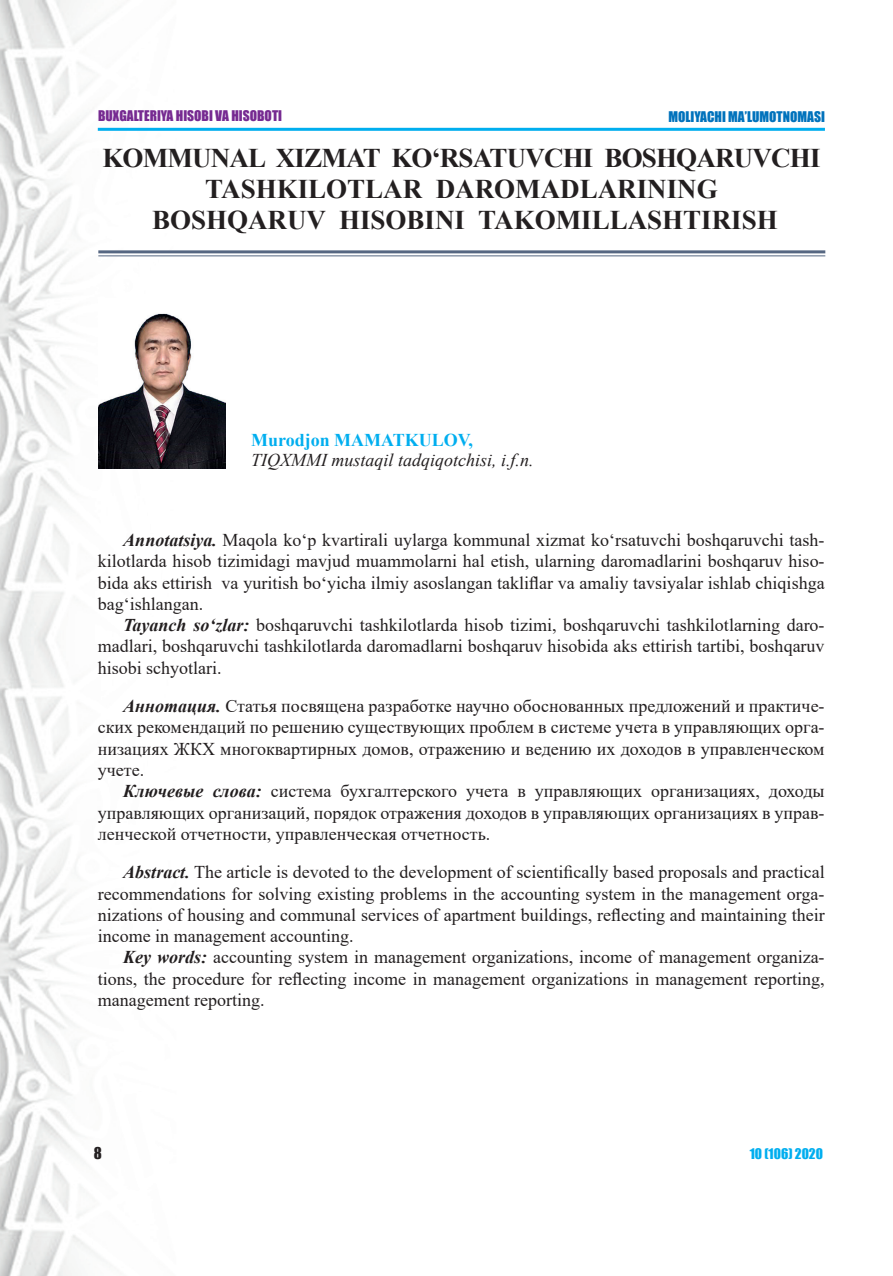
<style>
.page{position:relative;width:893px;height:1276px;background:#fff}
.page>*{position:absolute;margin:0;border:0;box-sizing:border-box;transform-origin:0 0}
.t1{font:700 27px "Times New Roman";color:#231f20}
.t2{font:700 27px "Times New Roman";letter-spacing:-.03em;color:#231f20}
.t3{font:18px/21.3px "Times New Roman";color:#231f20;text-align:justify}
.t4{font:italic 18px "Times New Roman";color:#231f20}
.t5{font:700 18px "Times New Roman";color:#00aeef}
.t6{font:15px "Impact";color:#231f20}
.t7{font:13.5px "Impact";color:#762a91}
.t8{font:13.5px "Impact";color:#0072bc}
.t9{font:13.5px "Impact";color:#00aeef}
.s1{font-weight:700;font-style:italic}
</style>
<div class="page">
<img style="left:0;top:0;width:196px;height:1276px">
<hr style="left:98px;top:128px;width:727px;height:3px;background:#00aeef">
<hr style="left:98px;top:250px;width:727px;height:3px;background:#566782">
<hr style="left:98px;top:255px;width:727px;height:1px;background:#566782">
<img style="left:98px;top:299px;width:128px;height:169px">
<p class="t7" style="left:98px;top:105px;width:186px">BUXGALTERIYA HISOBI VA HISOBOTI</p>
<p class="t8" style="left:668px;top:106px;width:158px">MOLIYACHI MA’LUMOTNOMASI</p>
<p class="t2" style="left:102px;top:139px;width:720px">KOMMUNAL XIZMAT KO‘RSATUVCHI BOSHQARUVCHI</p>
<p class="t1" style="left:205px;top:170px;width:514px">TASHKILOTLAR DAROMADLARINING</p>
<p class="t1" style="left:152px;top:201px;width:627px">BOSHQARUV HISOBINI TAKOMILLASHTIRISH</p>
<p class="t5" style="left:251px;top:426px;width:224px">Murodjon MAMATKULOV,</p>
<p class="t4" style="left:251px;top:448px;width:284px">TIQXMMI mustaqil tadqiqotchisi, i.f.n.</p>
<p class="t3" style="left:98px;top:529px;width:728px;text-indent:26px"><span class="s1">Annotatsiya.</span> Maqola ko‘p kvartirali uylarga kommunal xizmat ko‘rsatuvchi boshqaruvchi tash&shy;kilotlarda hisob tizimidagi mavjud muammolarni hal etish, ularning daromadlarini boshqaruv hiso&shy;bida aks ettirish va yuritish bo‘yicha ilmiy asoslangan takliflar va amaliy tavsiyalar ishlab chiqishga bag‘ishlangan.</p>
<p class="t3" style="left:98px;top:614px;width:728px;text-indent:26px"><span class="s1">Tayanch so‘zlar:</span> boshqaruvchi tashkilotlarda hisob tizimi, boshqaruvchi tashkilotlarning daro&shy;madlari, boshqaruvchi tashkilotlarda daromadlarni boshqaruv hisobida aks ettirish tartibi, boshqaruv hisobi schyotlari.</p>
<p class="t3" style="left:98px;top:695px;width:728px;text-indent:26px"><span class="s1">Аннотация.</span> Статья посвящена разработке научно обоснованных предложений и практиче&shy;ских рекомендаций по решению существующих проблем в системе учета в управляющих орга&shy;низациях ЖКХ многоквартирных домов, отражению и ведению их доходов в управленческом учете.</p>
<p class="t3" style="left:98px;top:780px;width:728px;text-indent:26px"><span class="s1">Ключевые слова:</span> система бухгалтерского учета в управляющих организациях, доходы управляющих организаций, порядок отражения доходов в управляющих организациях в управ&shy;ленческой отчетности, управленческая отчетность.</p>
<p class="t3" style="left:98px;top:861px;width:728px;text-indent:26px"><span class="s1">Abstract.</span> The article is devoted to the development of scientifically based proposals and practical recommendations for solving existing problems in the accounting system in the management orga&shy;nizations of housing and communal services of apartment buildings, reflecting and maintaining their income in management accounting.</p>
<p class="t3" style="left:98px;top:946px;width:728px;text-indent:26px"><span class="s1">Key words:</span> accounting system in management organizations, income of management organiza&shy;tions, the procedure for reflecting income in management organizations in management reporting, management reporting.</p>
<p class="t6" style="left:94px;top:1141px;width:10px">8</p>
<p class="t9" style="left:750px;top:1143px;width:75px">10 (106) 2020</p>
</div>
